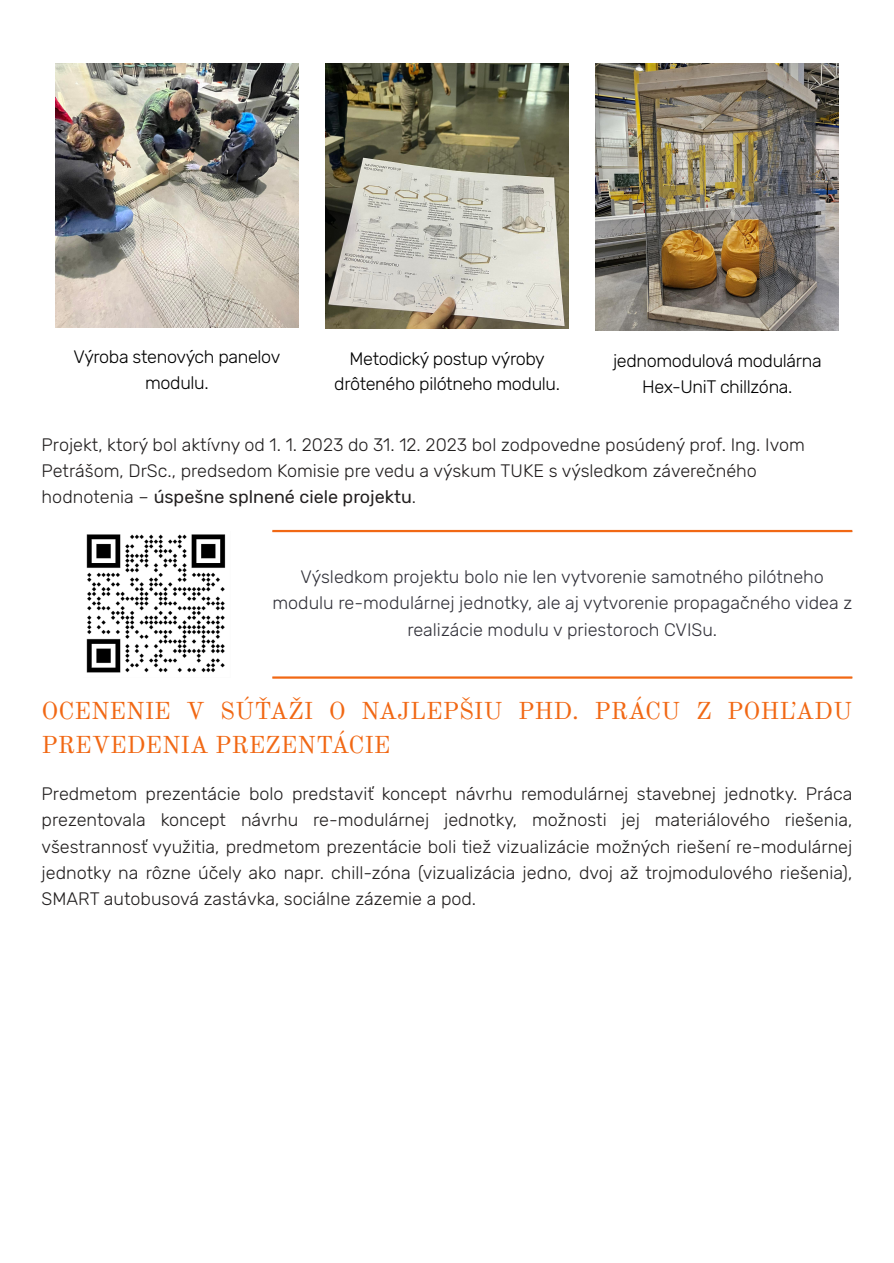
<style>
.page{position:relative;width:894px;height:1263px;background:#fff}
.page>*{position:absolute;margin:0;border:0;box-sizing:border-box;transform-origin:0 0}
.t1{font:24px/33.8px "Old Standard";color:#f16814}
.t2{font:300 18px/26.1px "Rubik";color:#221f1f}
.t3{font:300 18px/26.4px "Rubik";color:#32323a;text-align:center}
.t4{font:300 18px/25.8px "Rubik";letter-spacing:-.02em;color:#000;text-align:center}
.s1{font-weight:400}
</style>
<div class="page">
<img style="left:55px;top:63px;width:243px;height:264px">
<img style="left:325px;top:63px;width:243px;height:265px">
<img style="left:595px;top:63px;width:243px;height:268px">
<img style="left:86px;top:534px;width:140px;height:139px">
<hr style="left:272px;top:530px;width:580px;height:2px;background:#f16814">
<hr style="left:272px;top:676px;width:580px;height:3px;background:#f16814">
<p class="t4" style="left:74px;top:344px;width:208px">Výroba stenových panelov modulu.</p>
<p class="t4" style="left:334px;top:345px;width:227px">Metodický postup výroby drôteného pilótneho modulu.</p>
<p class="t4" style="left:613px;top:348px;width:210px">jednomodulová modulárna<br>Hex-UniT chillzóna.</p>
<p class="t2" style="left:42px;top:432px;width:764px">Projekt, ktorý bol aktívny od 1. 1. 2023 do 31. 12. 2023 bol zodpovedne posúdený prof. Ing. Ivom<br>Petrášom, DrSc., predsedom Komisie pre vedu a výskum TUKE s výsledkom záverečného hodnotenia – <span class="s1">úspešne splnené ciele projektu</span>.</p>
<p class="t3" style="left:272px;top:563px;width:581px">Výsledkom projektu bolo nie len vytvorenie samotného pilótneho modulu re-modulárnej jednotky, ale aj vytvorenie propagačného videa z realizácie modulu v priestoroch CVISu.</p>
<h1 class="t1" style="left:42px;top:694px;width:811px">OCENENIE V SÚŤAŽI O NAJLEPŠIU PHD. PRÁCU Z POHĽADU<br>PREVEDENIA PREZENTÁCIE</h1>
<p class="t2" style="left:42px;top:781px;width:811px;text-align:justify">Predmetom prezentácie bolo predstaviť koncept návrhu remodulárnej stavebnej jednotky. Práca prezentovala koncept návrhu re-modulárnej jednotky, možnosti jej materiálového riešenia, všestrannosť využitia, predmetom prezentácie boli tiež vizualizácie možných riešení re-modulárnej jednotky na rôzne účely ako napr. chill-zóna (vizualizácia jedno, dvoj až trojmodulového riešenia), SMART autobusová zastávka, sociálne zázemie a pod.</p>
</div>
